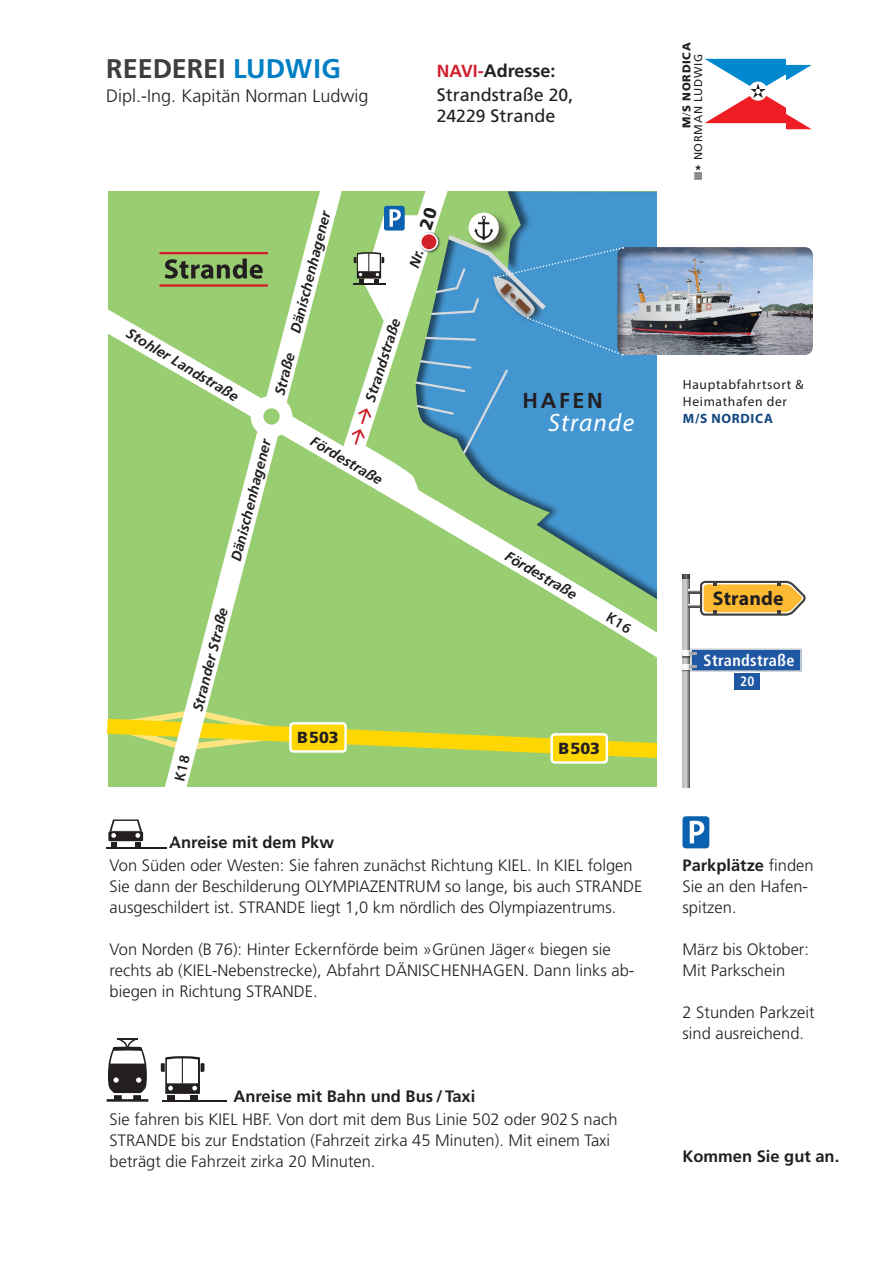
<style>
.page{position:relative;width:893px;height:1263px;background:#fff}
.page>*{position:absolute;margin:0;border:0;box-sizing:border-box;transform-origin:0 0}
.t1{font:700 27px "Frutiger";color:#3e3e3f}
.t2{font:italic 25.2px "Myriad Pro";letter-spacing:.05em;color:#fff}
.t3{font:700 21.6px "Frutiger";letter-spacing:.12em;color:#231f20}
.t4{font:700 19.8px "Myriad Pro";letter-spacing:.01em;color:#231f20}
.t5{font:18px/24px "Frutiger";color:#231f20}
.t6{font:300 18px "Frutiger";color:#231f20}
.t7{font:300 16.5px/21px "Frutiger";color:#231f20}
.t8{font:700 16.5px "Frutiger";color:#231f20}
.t9{font:700 condensed 16.2px "Frutiger";letter-spacing:.02em;color:#fff}
.t10{font:900 16.05px "Frutiger";color:#231f20}
.t11{font:italic 700 14.25px "Frutiger";color:#231f20}
.t12{font:13.5px/17.1px "Myriad Pro";letter-spacing:.05em;color:#231f20}
.t13{font:700 13.5px "Myriad Pro";letter-spacing:.05em;color:#134680}
.t14{font:700 condensed 13.5px "Frutiger";color:#fff}
.t15{font:11.25px/11.9px "Frutiger";letter-spacing:.06em;color:#231f20}
.s1{color:#007ec5}
.s2{font-weight:700;font-size:17.55px;color:#d11f2d}
.s3{font-weight:700;color:#d11f2d}
.s4{font-weight:700}
.s5{font-size:17.55px}
.s6{font-weight:900}
.s7{font-weight:300}
</style>
<div class="page">
<div style="left:109px;top:192px;width:548px;height:595px;background:#99cd72"></div>
<svg style="left:705px;top:59px;width:107px;height:45px"></svg>
<svg style="left:109px;top:819px;width:27px;height:28px"></svg>
<hr style="left:107px;top:847px;width:60px;height:1px;background:#231f20">
<svg style="left:107px;top:1038px;width:41px;height:64px"></svg>
<svg style="left:161px;top:1056px;width:43px;height:43px"></svg>
<hr style="left:162px;top:1100px;width:65px;height:2px;background:#231f20">
<div style="left:682px;top:816px;width:27px;height:32px;background:#0a61af;border-radius:3px"></div>
<svg style="left:690px;top:821px;width:14px;height:22px"></svg>
<svg style="left:472px;top:104px;width:340px;height:140px"></svg>
<svg style="left:108px;top:270px;width:549px;height:428px"></svg>
<svg style="left:360px;top:191px;width:112px;height:16px"></svg>
<div style="left:735px;top:673px;width:25px;height:17px;background:#1f57a2"></div>
<svg style="left:682px;top:617px;width:8px;height:171px"></svg>
<div style="left:681px;top:652px;width:9px;height:7px;background:#231f20;opacity:.6"></div>
<div style="left:681px;top:665px;width:9px;height:7px;background:#231f20;opacity:.6"></div>
<svg style="left:682px;top:648px;width:120px;height:24px;background:#4974ad"></svg>
<svg style="left:682px;top:574px;width:124px;height:43px"></svg>
<svg style="left:136px;top:191px;width:224px;height:658px"></svg>
<svg style="left:165px;top:259px;width:98px;height:20px"></svg>
<hr style="left:159px;top:284px;width:109px;height:3px;background:#d11f2d">
<hr style="left:159px;top:252px;width:109px;height:2px;background:#d11f2d">
<svg style="left:250px;top:394px;width:43px;height:44px"></svg>
<div style="left:617px;top:244px;width:198px;height:111px;background:#231f20;opacity:.55"></div>
<div style="left:384px;top:206px;width:21px;height:25px;background:#0a61af;border-radius:3px"></div>
<svg style="left:606px;top:612px;width:26px;height:22px"></svg>
<svg style="left:107px;top:706px;width:551px;height:75px"></svg>
<svg style="left:352px;top:207px;width:271px;height:288px"></svg>
<h1 class="t1" style="left:106px;top:52px;width:236px">REEDEREI <span class="s1">LUDWIG</span></h1>
<p class="t6" style="left:106px;top:85px;width:264px">Dipl.-Ing. Kapitän Norman Ludwig</p>
<p class="t11" style="left:287px;top:331px;width:127px;rotate:-76deg">Dänischenhagener</p>
<p class="t11" style="left:132px;top:325px;width:129px;rotate:31deg">Stohler Landstraße</p>
<p class="t11" style="left:362px;top:399px;width:89px;rotate:-73deg">Strandstraße</p>
<p class="t11" style="left:271px;top:393px;width:45px;rotate:-76deg">Straße</p>
<p class="t11" style="left:228px;top:559px;width:127px;rotate:-76deg">Dänischenhagener</p>
<p class="t11" style="left:189px;top:709px;width:108px;rotate:-76deg">Strander Straße</p>
<p class="t11" style="left:316px;top:433px;width:82px;rotate:30deg">Fördestraße</p>
<p class="t10" style="left:297px;top:727px;width:43px">B503</p>
<p class="t5" style="left:437px;top:59px;width:138px"><span class="s2">NAVI</span><span class="s3">-</span><span class="s4">Adresse:<br></span>Strandstraße <span class="s5">20</span>,</p>
<p class="t5" style="left:437px;top:104px;width:120px"><span class="s5">24229</span> Strande</p>
<h3 class="t3" style="left:523px;top:388px;width:81px">HAFEN</h3>
<h2 class="t2" style="left:548px;top:407px;width:88px">Strande</h2>
<p class="t11" style="left:510px;top:548px;width:82px;rotate:30deg">Fördestraße</p>
<p class="t10" style="left:558px;top:738px;width:43px">B503</p>
<p class="t8" style="left:169px;top:833px;width:166px">Anreise mit dem Pkw</p>
<p class="t7" style="left:110px;top:855px;width:534px">Von Süden oder Westen: Sie fahren zunächst Richtung KIEL. In KIEL folgen<br>Sie dann der Beschilderung OLYMPIAZENTRUM so lange, bis auch STRANDE ausgeschildert ist. STRANDE liegt 1,0 km nördlich des Olympiazentrums.</p>
<p class="t7" style="left:110px;top:939px;width:526px">Von Norden (B 76): Hinter Eckernförde beim »Grünen Jäger« biegen sie rechts ab (KIEL-Nebenstrecke), Abfahrt DÄNISCHENHAGEN. Dann links ab&shy;biegen in Richtung STRANDE.</p>
<p class="t8" style="left:233px;top:1086px;width:243px">Anreise mit Bahn und Bus / Taxi</p>
<p class="t7" style="left:110px;top:1108px;width:509px">Sie fahren bis KIEL HBF. Von dort mit dem Bus Linie 502 oder 902 S nach<br>STRANDE bis zur Endstation (Fahrzeit zirka 45 Minuten). Mit einem Taxi beträgt die Fahrzeit zirka 20 Minuten.</p>
<p class="t15" style="left:680px;top:160px;width:119px;text-indent:32px;rotate:-90deg"><span class="s6">M</span><span class="s7">/</span><span class="s6">S NORDICA<br></span>NORMAN LUDWIG</p>
<p class="t12" style="left:683px;top:375px;width:122px">Hauptabfahrtsort &amp;<br>Heimathafen der</p>
<p class="t13" style="left:683px;top:409px;width:91px">M/S NORDICA</p>
<p class="t4" style="left:713px;top:585px;width:72px">Strande</p>
<p class="t9" style="left:704px;top:650px;width:92px">Strandstraße</p>
<p class="t14" style="left:740px;top:673px;width:16px">20</p>
<p class="t7" style="left:682px;top:854px;width:133px"><span class="s4">Parkplätze</span> finden<br>Sie an den Hafen&shy;spitzen.</p>
<p class="t7" style="left:682px;top:938px;width:128px">März bis Oktober:<br>Mit Parkschein</p>
<p class="t7" style="left:682px;top:1001px;width:134px">2 Stunden Parkzeit sind ausreichend.</p>
<p class="t8" style="left:682px;top:1147px;width:158px">Kommen Sie gut an.</p>
</div>
